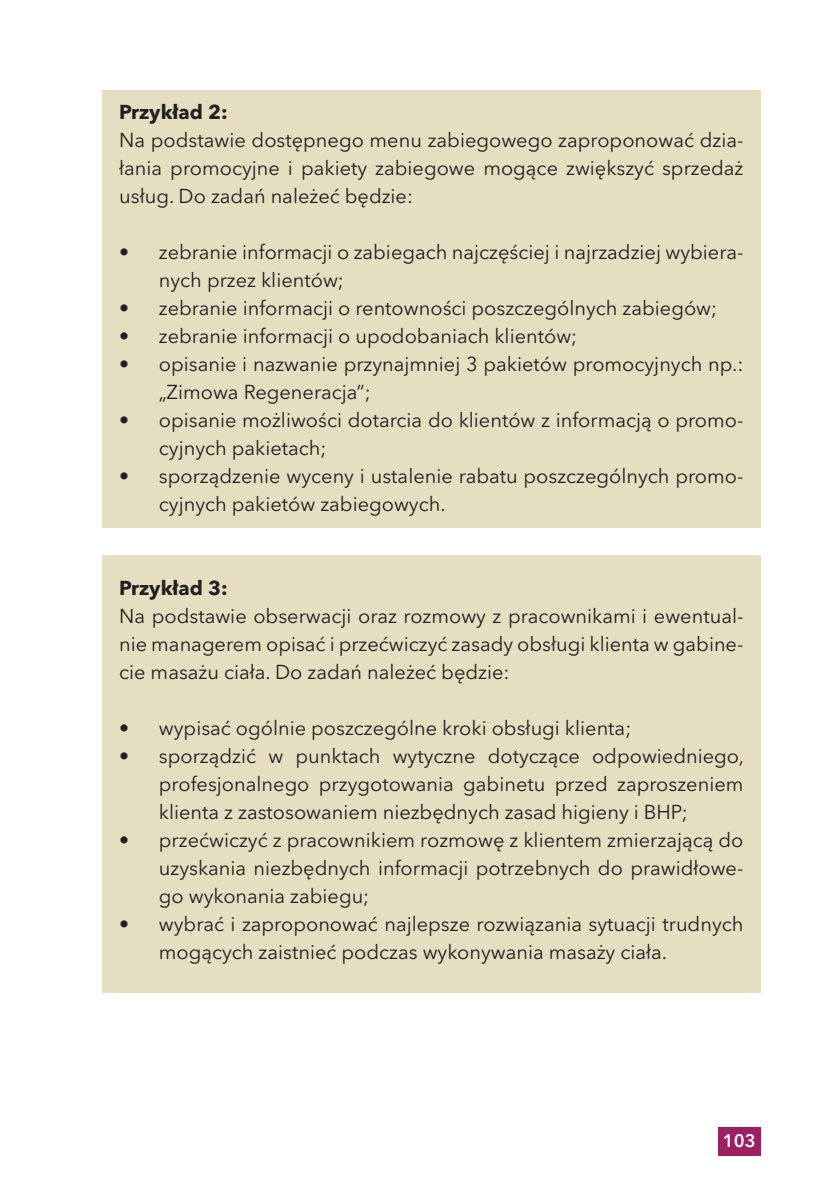
<style>
.page{position:relative;width:840px;height:1191px;background:#fff}
.page>*{position:absolute;margin:0;border:0;box-sizing:border-box;transform-origin:0 0}
.t1{font:20px/28px "Avenir Next LT Pro";color:#231f20}
.t2{font:700 20px "Avenir Next LT Pro";color:#231f20}
.t3{font:600 18px "Avenir Next LT Pro";color:#fff}
</style>
<div class="page">
<div style="left:717px;top:1127px;width:43px;height:28px;background:#9c1f62"></div>
<div style="left:102px;top:91px;width:658px;height:437px;background:#e5dec1"></div>
<div style="left:102px;top:556px;width:658px;height:437px;background:#e5dec1"></div>
<p class="t2" style="left:119px;top:99px;width:110px">Przykład 2:</p>
<p class="t1" style="left:119px;top:126px;width:625px;text-align:justify">Na podstawie dostępnego menu zabiegowego zaproponować dzia&shy;łania promocyjne i pakiety zabiegowe mogące zwiększyć sprzedaż usług. Do zadań należeć będzie:</p>
<p class="t1" style="left:159px;top:238px;width:585px;text-indent:-40px">• zebranie informacji o zabiegach najczęściej i najrzadziej wybiera&shy;nych przez klientów;</p>
<p class="t1" style="left:119px;top:294px;width:599px">• zebranie informacji o rentowności poszczególnych zabiegów;</p>
<p class="t1" style="left:119px;top:322px;width:459px">• zebranie informacji o upodobaniach klientów;</p>
<p class="t1" style="left:159px;top:350px;width:585px;text-indent:-40px">• opisanie i nazwanie przynajmniej 3 pakietów promocyjnych np.: „Zimowa Regeneracja”;</p>
<p class="t1" style="left:159px;top:406px;width:585px;text-indent:-40px">• opisanie możliwości dotarcia do klientów z informacją o promo&shy;cyjnych pakietach;</p>
<p class="t1" style="left:159px;top:462px;width:585px;text-indent:-40px">• sporządzenie wyceny i ustalenie rabatu poszczególnych promo&shy;cyjnych pakietów zabiegowych.</p>
<p class="t2" style="left:119px;top:575px;width:110px">Przykład 3:</p>
<p class="t1" style="left:119px;top:602px;width:625px;text-align:justify">Na podstawie obserwacji oraz rozmowy z pracownikami i ewentual&shy;nie managerem opisać i przećwiczyć zasady obsługi klienta w gabine&shy;cie masażu ciała. Do zadań należeć będzie:</p>
<p class="t1" style="left:119px;top:714px;width:513px">• wypisać ogólnie poszczególne kroki obsługi klienta;</p>
<p class="t1" style="left:159px;top:742px;width:586px;text-align:justify;text-indent:-40px">• sporządzić w punktach wytyczne dotyczące odpowiedniego, profesjonalnego przygotowania gabinetu przed zaproszeniem klienta z zastosowaniem niezbędnych zasad higieny i BHP;</p>
<p class="t1" style="left:159px;top:826px;width:585px;text-align:justify;text-indent:-40px">• przećwiczyć z pracownikiem rozmowę z klientem zmierzającą do uzyskania niezbędnych informacji potrzebnych do prawidłowe&shy;go wykonania zabiegu;</p>
<p class="t1" style="left:159px;top:910px;width:585px;text-indent:-40px">• wybrać i zaproponować najlepsze rozwiązania sytuacji trudnych mogących zaistnieć podczas wykonywania masaży ciała.</p>
<p class="t3" style="left:722px;top:1130px;width:34px">103</p>
</div>
